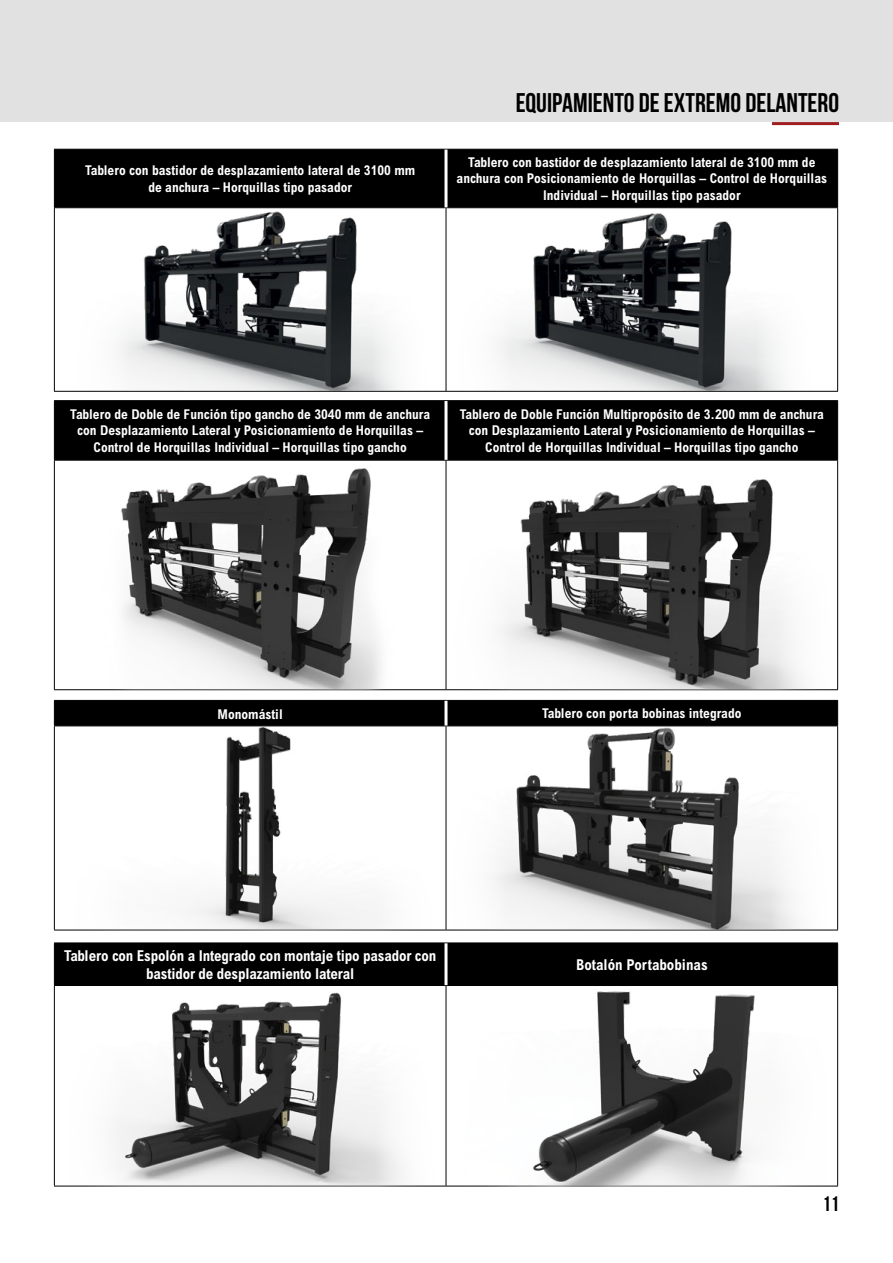
<style>
.page{position:relative;width:893px;height:1263px;background:#fff}
.page>*{position:absolute;margin:0;border:0;box-sizing:border-box;transform-origin:0 0}
.t1{font:700 27px "Bebas Neue";color:#000}
.t2{font:700 21px "Bebas Neue";color:#000}
.t3{font:700 condensed 15px/18px "Arial MT Std";letter-spacing:-.01em;color:#fff;text-align:center}
.t4{font:700 condensed 13.5px/16.5px "Arial MT Std";color:#fff;text-align:center}
</style>
<div class="page">
<div style="left:0;top:0;width:893px;height:122px;background:#e2e1e1"></div>
<hr style="left:772px;top:122px;width:67px;height:3px;background:#9e1d20">
<div style="left:55px;top:150px;width:782px;height:57px;background:#000"></div>
<svg style="left:55px;top:208px;width:782px;height:183px"></svg>
<hr style="left:54px;top:149px;width:392px;height:1px;background:#000">
<hr style="left:54px;top:150px;width:1px;height:57px;background:#000">
<hr style="left:446px;top:149px;width:392px;height:1px;background:#000">
<hr style="left:837px;top:150px;width:1px;height:57px;background:#000">
<hr style="left:54px;top:207px;width:392px;height:1px;background:#000">
<hr style="left:54px;top:208px;width:1px;height:183px;background:#000">
<hr style="left:446px;top:207px;width:392px;height:1px;background:#000">
<hr style="left:446px;top:208px;width:1px;height:183px;background:#000">
<hr style="left:837px;top:208px;width:1px;height:183px;background:#000">
<hr style="left:54px;top:391px;width:392px;height:1px;background:#000">
<hr style="left:446px;top:391px;width:392px;height:1px;background:#000">
<hr style="left:444px;top:150px;width:3px;height:57px;background:#fff">
<img style="left:69px;top:209px;width:364px;height:181px">
<img style="left:449px;top:207px;width:368px;height:183px">
<div style="left:54px;top:700px;width:784px;height:25px;background:#000"></div>
<hr style="left:54px;top:725px;width:392px;height:1px;background:#000">
<hr style="left:54px;top:726px;width:1px;height:204px;background:#000">
<hr style="left:446px;top:725px;width:392px;height:1px;background:#000">
<hr style="left:837px;top:726px;width:1px;height:204px;background:#000">
<hr style="left:54px;top:930px;width:392px;height:1px;background:#000">
<hr style="left:446px;top:930px;width:392px;height:1px;background:#000">
<hr style="left:444px;top:701px;width:3px;height:24px;background:#fff">
<img style="left:61px;top:726px;width:773px;height:204px">
<div style="left:55px;top:401px;width:782px;height:59px;background:#000"></div>
<hr style="left:54px;top:400px;width:392px;height:1px;background:#000">
<hr style="left:54px;top:401px;width:1px;height:59px;background:#000">
<hr style="left:446px;top:400px;width:392px;height:1px;background:#000">
<hr style="left:837px;top:401px;width:1px;height:59px;background:#000">
<hr style="left:54px;top:460px;width:392px;height:1px;background:#000">
<hr style="left:54px;top:461px;width:1px;height:228px;background:#000">
<hr style="left:446px;top:460px;width:392px;height:1px;background:#000">
<hr style="left:446px;top:461px;width:1px;height:228px;background:#000">
<hr style="left:837px;top:461px;width:1px;height:228px;background:#000">
<hr style="left:54px;top:689px;width:392px;height:1px;background:#000">
<hr style="left:446px;top:689px;width:392px;height:1px;background:#000">
<hr style="left:444px;top:401px;width:3px;height:59px;background:#fff">
<img style="left:121px;top:468px;width:260px;height:221px">
<img style="left:446px;top:470px;width:393px;height:219px">
<div style="left:55px;top:943px;width:782px;height:42px;background:#000"></div>
<hr style="left:54px;top:942px;width:392px;height:1px;background:#000">
<hr style="left:54px;top:943px;width:1px;height:42px;background:#000">
<hr style="left:446px;top:942px;width:392px;height:1px;background:#000">
<hr style="left:837px;top:943px;width:1px;height:42px;background:#000">
<hr style="left:54px;top:985px;width:392px;height:1px;background:#000">
<hr style="left:54px;top:986px;width:1px;height:200px;background:#000">
<hr style="left:446px;top:985px;width:392px;height:1px;background:#000">
<hr style="left:446px;top:986px;width:1px;height:200px;background:#000">
<hr style="left:837px;top:986px;width:1px;height:200px;background:#000">
<hr style="left:54px;top:1186px;width:392px;height:1px;background:#000">
<hr style="left:446px;top:1186px;width:392px;height:1px;background:#000">
<hr style="left:444px;top:943px;width:3px;height:42px;background:#fff">
<img style="left:58px;top:992px;width:382px;height:194px">
<img style="left:454px;top:991px;width:383px;height:195px">
<h1 class="t1" style="left:516px;top:88px;width:325px">EQUIPAMIENTO DE EXTREMO DELANTERO</h1>
<p class="t4" style="left:85px;top:162px;width:332px">Tablero con bastidor de desplazamiento lateral de 3100 mm de anchura – Horquillas tipo pasador</p>
<p class="t4" style="left:457px;top:154px;width:372px">Tablero con bastidor de desplazamiento lateral de 3100 mm de anchura con Posicionamiento de Horquillas – Control de Horquillas<br>Individual – Horquillas tipo pasador</p>
<p class="t4" style="left:70px;top:406px;width:361px">Tablero de Doble de Función tipo gancho de 3040 mm de anchura con Desplazamiento Lateral y Posicionamiento de Horquillas –<br>Control de Horquillas Individual – Horquillas tipo gancho</p>
<p class="t4" style="left:460px;top:406px;width:366px">Tablero de Doble Función Multipropósito de 3.200 mm de anchura con Desplazamiento Lateral y Posicionamiento de Horquillas –<br>Control de Horquillas Individual – Horquillas tipo gancho</p>
<p class="t4" style="left:218px;top:705px;width:67px">Monomástil</p>
<p class="t4" style="left:542px;top:705px;width:201px">Tablero con porta bobinas integrado</p>
<p class="t3" style="left:64px;top:946px;width:374px">Tablero con Espolón a Integrado con montaje tipo pasador con bastidor de desplazamiento lateral</p>
<p class="t3" style="left:576px;top:955px;width:133px">Botalón Portabobinas</p>
<h2 class="t2" style="left:822px;top:1192px;width:18px">11</h2>
</div>
